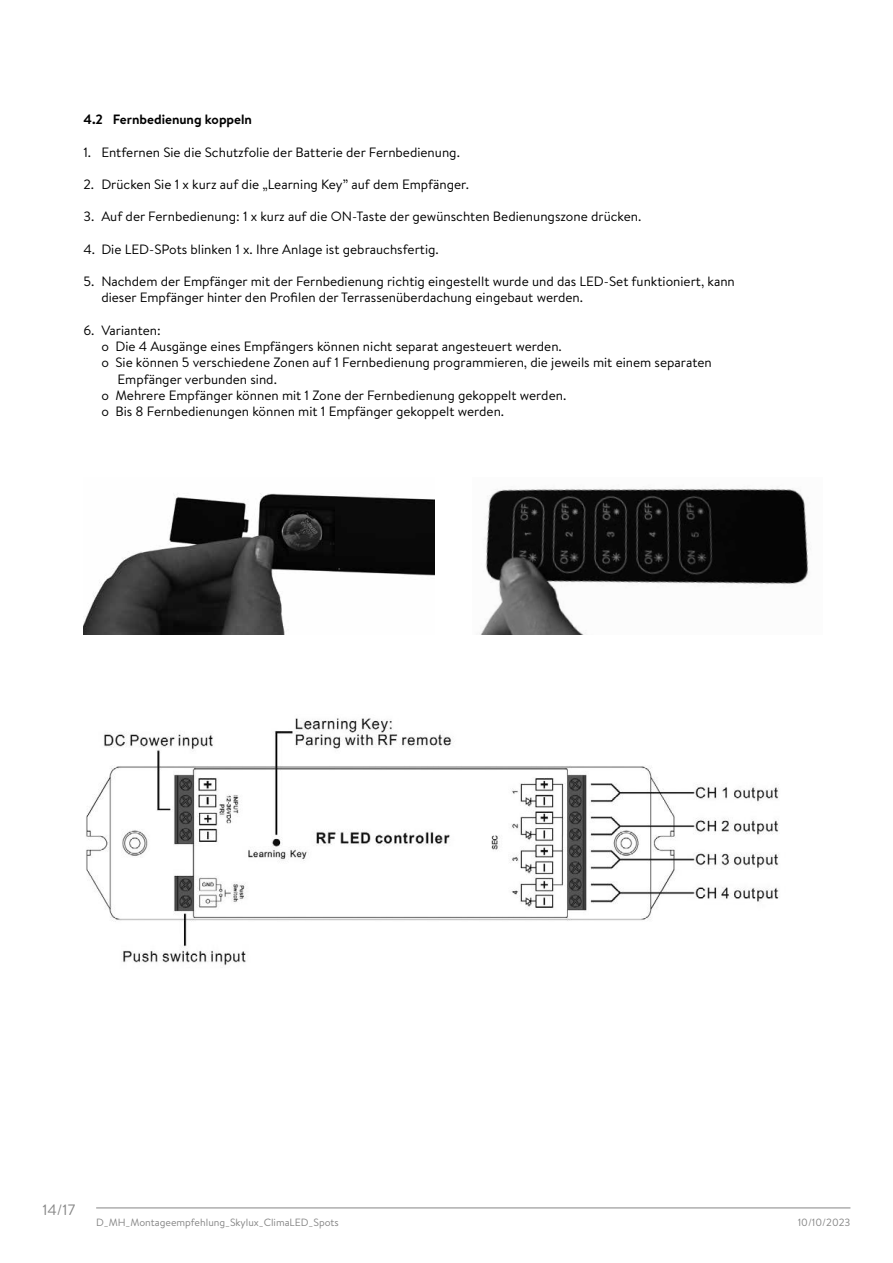
<style>
.page{position:relative;width:893px;height:1263px;background:#fff}
.page>*{position:absolute;margin:0;border:0;box-sizing:border-box;transform-origin:0 0}
.t1{font:15px "Brandon Text";color:#868686}
.t2{font:13.5px/16.2px "Brandon Text";color:#000}
.t3{font:700 13.5px "Brandon Text";color:#000}
.t4{font:10.5px "Brandon Text";color:#868686}
</style>
<div class="page">
<hr style="left:96px;top:1207px;width:754px;height:1px;background:#868686">
<img style="left:83px;top:493px;width:351px;height:142px">
<img style="left:479px;top:487px;width:330px;height:148px">
<img style="left:86px;top:718px;width:694px;height:248px">
<p class="t3" style="left:83px;top:110px;width:170px">4.2 Fernbedienung koppeln</p>
<p class="t2" style="left:83px;top:143px;width:378px">1. Entfernen Sie die Schutzfolie der Batterie der Fernbedienung.</p>
<p class="t2" style="left:83px;top:176px;width:387px">2. Drücken Sie 1 x kurz auf die „Learning Key” auf dem Empfänger.</p>
<p class="t2" style="left:83px;top:208px;width:560px">3. Auf der Fernbedienung: 1 x kurz auf die ON-Taste der gewünschten Bedienungszone drücken.</p>
<p class="t2" style="left:83px;top:241px;width:357px">4. Die LED-SPots blinken 1 x. Ihre Anlage ist gebrauchsfertig.</p>
<p class="t2" style="left:101px;top:273px;width:635px;text-indent:-18px">5. Nachdem der Empfänger mit der Fernbedienung richtig eingestellt wurde und das LED-Set funktioniert, kann dieser Empfänger hinter den Profilen der Terrassenüberdachung eingebaut werden.</p>
<p class="t2" style="left:83px;top:322px;width:79px">6. Varianten:</p>
<p class="t2" style="left:101px;top:338px;width:462px">o Die 4 Ausgänge eines Empfängers können nicht separat angesteuert werden.</p>
<p class="t2" style="left:101px;top:354px;width:612px">o Sie können 5 verschiedene Zonen auf 1 Fernbedienung programmieren, die jeweils mit einem separaten</p>
<p class="t2" style="left:118px;top:370px;width:161px">Empfänger verbunden sind.</p>
<p class="t2" style="left:101px;top:386px;width:466px">o Mehrere Empfänger können mit 1 Zone der Fernbedienung gekoppelt werden.</p>
<p class="t2" style="left:101px;top:403px;width:404px">o Bis 8 Fernbedienungen können mit 1 Empfänger gekoppelt werden.</p>
<p class="t1" style="left:43px;top:1199px;width:34px">14/17</p>
<p class="t4" style="left:96px;top:1215px;width:244px">D_MH_Montageempfehlung_Skylux_ClimaLED_Spots</p>
<p class="t4" style="left:798px;top:1215px;width:54px">10/10/2023</p>
</div>
